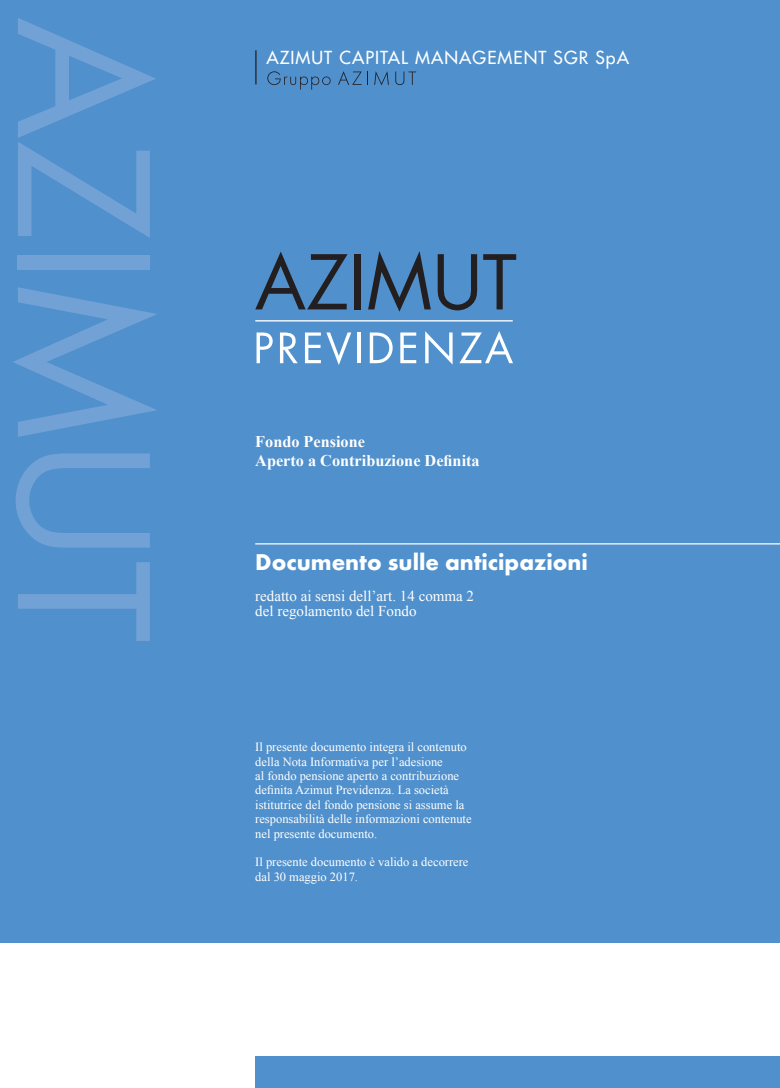
<style>
.page{position:relative;width:780px;height:1088px;background:#fff}
.page>*{position:absolute;margin:0;border:0;box-sizing:border-box;transform-origin:0 0}
.t1{font:700 23.75px "Futura T";color:#fff}
.t2{font:17.5px "Futura";letter-spacing:.06em;color:#fff}
.t3{font:700 16.25px/19.5px "Times New Roman";color:#fff}
.t4{font:15px/15.6px "Times New Roman";color:#fff}
.t5{font:12.5px/14.4px "Times New Roman";color:#fff}
</style>
<div class="page">
<div style="left:0;top:0;width:780px;height:943px;background:#5090cc"></div>
<div style="left:255px;top:1056px;width:525px;height:32px;background:#5090cc"></div>
<svg style="left:267px;top:71px;width:63px;height:19px"></svg>
<svg style="left:338px;top:71px;width:30px;height:14px"></svg>
<svg style="left:374px;top:71px;width:15px;height:14px"></svg>
<svg style="left:395px;top:72px;width:21px;height:13px"></svg>
<svg style="left:255px;top:251px;width:92px;height:58px"></svg>
<div style="left:355px;top:254px;width:6px;height:55px;background:#231f20"></div>
<svg style="left:368px;top:251px;width:63px;height:61px"></svg>
<svg style="left:437px;top:254px;width:40px;height:56px"></svg>
<svg style="left:483px;top:254px;width:33px;height:55px"></svg>
<svg style="left:256px;top:332px;width:17px;height:31px"></svg>
<svg style="left:280px;top:332px;width:18px;height:31px"></svg>
<svg style="left:305px;top:332px;width:46px;height:33px"></svg>
<hr style="left:357px;top:332px;width:3px;height:31px;background:#fff">
<svg style="left:370px;top:332px;width:22px;height:31px"></svg>
<svg style="left:400px;top:332px;width:16px;height:31px"></svg>
<svg style="left:425px;top:331px;width:27px;height:33px"></svg>
<svg style="left:459px;top:331px;width:54px;height:32px"></svg>
<hr style="left:255px;top:320px;width:257px;height:1px;background:#fff">
<hr style="left:255px;top:543px;width:525px;height:1px;background:#fff">
<hr style="left:255px;top:50px;width:1px;height:34px;background:#231f20">
<svg style="left:18px;top:18px;width:138px;height:220px"></svg>
<div style="left:18px;top:255px;width:132px;height:15px;background:#71a1d5"></div>
<svg style="left:13px;top:287px;width:144px;height:150px"></svg>
<svg style="left:16px;top:453px;width:134px;height:95px"></svg>
<svg style="left:18px;top:562px;width:132px;height:79px"></svg>
<h2 class="t2" style="left:266px;top:46px;width:364px">AZIMUT CAPITAL MANAGEMENT SGR SpA</h2>
<h3 class="t3" style="left:255px;top:431px;width:226px">Fondo Pensione<br>Aperto a Contribuzione Definita</h3>
<h1 class="t1" style="left:255px;top:548px;width:334px">Documento sulle anticipazioni</h1>
<p class="t4" style="left:255px;top:587px;width:220px">redatto ai sensi dell’art. 14 comma 2 del regolamento del Fondo</p>
<p class="t5" style="left:255px;top:740px;width:218px">Il presente documento integra il contenuto della Nota Informativa per l’adesione<br>al fondo pensione aperto a contribuzione definita Azimut Previdenza. La società istitutrice del fondo pensione si assume la responsabilità delle informazioni contenute nel presente documento.</p>
<p class="t5" style="left:255px;top:855px;width:215px">Il presente documento è valido a decorrere dal 30 maggio 2017.</p>
</div>
